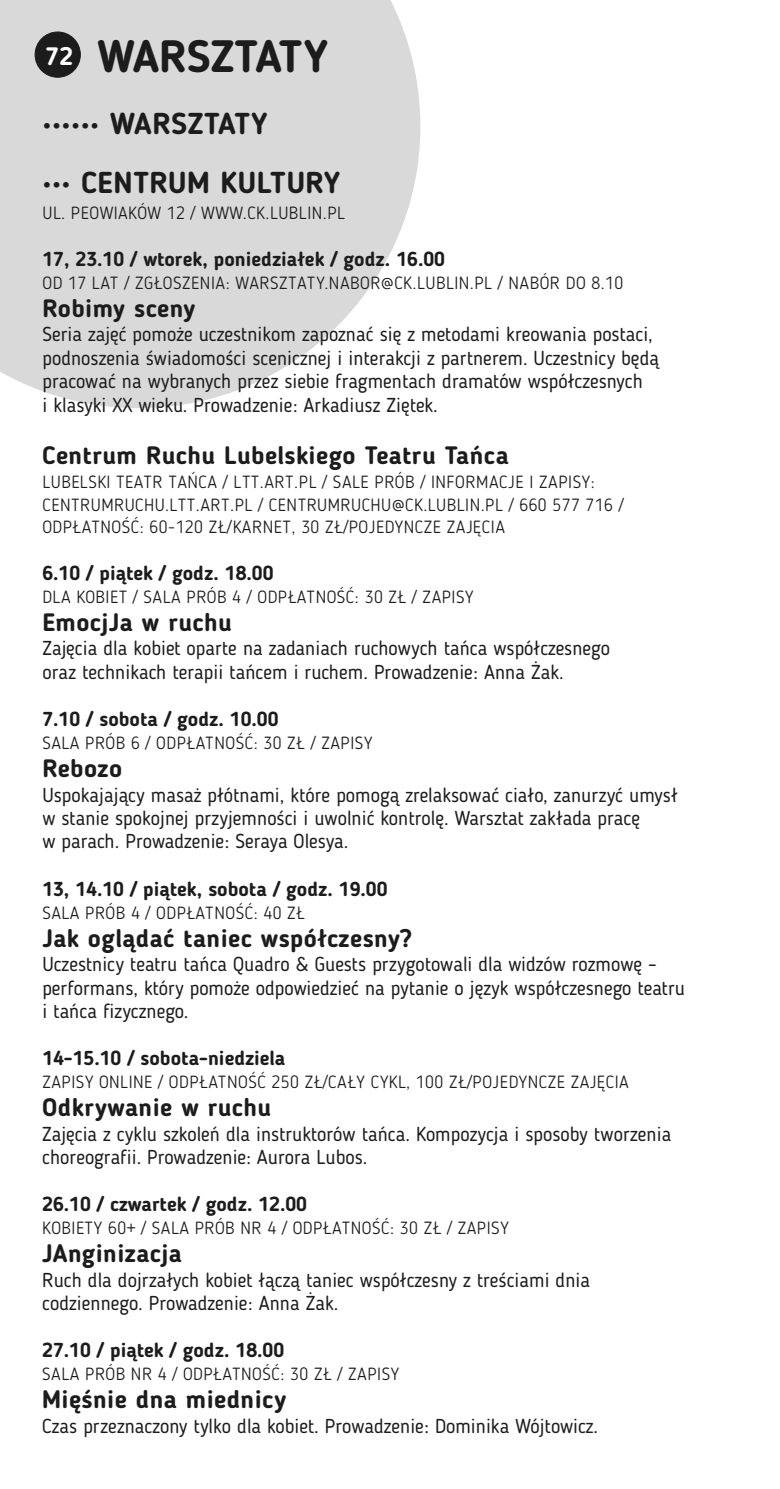
<style>
.page{position:relative;width:780px;height:1489px;background:#fff}
.page>*{position:absolute;margin:0;border:0;box-sizing:border-box;transform-origin:0 0}
.t1{font:700 45px "Blogger Sans";color:#1c1c1c}
.t2{font:700 30px "Blogger Sans";letter-spacing:.015em;color:#1c1c1c}
.t3{font:700 25px "Blogger Sans";letter-spacing:.015em;color:#1c1c1c}
.t4{font:20px/23.5px "Blogger Sans";color:#1c1c1c}
.t5{font:700 20px "Blogger Sans";color:#1c1c1c}
.t6{font:300 17.5px/22.5px "Blogger Sans";letter-spacing:.03em;color:#1c1c1c}
.s1{font-size:25px;color:#fff}
</style>
<div class="page">
<svg style="left:0;top:0;width:420px;height:408px;background:#ddd"></svg>
<div style="left:35px;top:32px;width:46px;height:45px;background:#1c1c1c;border:1px solid #1c1c1c;border-radius:50%"></div>
<h1 class="t1" style="left:45px;top:37px;width:284px"><span class="s1">72</span> WARSZTATY</h1>
<h2 class="t2" style="left:43px;top:112px;width:226px">•••••• WARSZTATY</h2>
<h2 class="t2" style="left:43px;top:171px;width:299px">••• CENTRUM KULTURY</h2>
<p class="t6" style="left:43px;top:203px;width:304px">UL. PEOWIAKÓW 12 / WWW.CK.LUBLIN.PL</p>
<p class="t5" style="left:42px;top:250px;width:404px">17, 23.10 / wtorek, poniedziałek / godz. 16.00</p>
<p class="t6" style="left:42px;top:273px;width:582px">OD 17 LAT / ZGŁOSZENIA: WARSZTATY.NABOR@CK.LUBLIN.PL / NABÓR DO 8.10</p>
<p class="t3" style="left:42px;top:298px;width:154px">Robimy sceny</p>
<p class="t4" style="left:42px;top:324px;width:618px">Seria zajęć pomoże uczestnikom zapoznać się z metodami kreowania postaci, podnoszenia świadomości scenicznej i interakcji z partnerem. Uczestnicy będą pracować na wybranych przez siebie fragmentach dramatów współczesnych<br>i klasyki XX wieku. Prowadzenie: Arkadiusz Ziętek.</p>
<p class="t3" style="left:42px;top:444px;width:467px">Centrum Ruchu Lubelskiego Teatru Tańca</p>
<p class="t6" style="left:42px;top:472px;width:582px">LUBELSKI TEATR TAŃCA / LTT.ART.PL / SALE PRÓB / INFORMACJE I ZAPISY:<br>CENTRUMRUCHU.LTT.ART.PL / CENTRUMRUCHU@CK.LUBLIN.PL / 660 577 716 /<br>ODPŁATNOŚĆ: 60-120 ZŁ/KARNET, 30 ZŁ/POJEDYNCZE ZAJĘCIA</p>
<p class="t5" style="left:42px;top:564px;width:232px">6.10 / piątek / godz. 18.00</p>
<p class="t6" style="left:42px;top:587px;width:432px">DLA KOBIET / SALA PRÓB 4 / ODPŁATNOŚĆ: 30 ZŁ / ZAPISY</p>
<p class="t3" style="left:42px;top:611px;width:191px">EmocjJa w ruchu</p>
<p class="t4" style="left:42px;top:638px;width:569px">Zajęcia dla kobiet oparte na zadaniach ruchowych tańca współczesnego oraz technikach terapii tańcem i ruchem. Prowadzenie: Anna Żak.</p>
<p class="t5" style="left:42px;top:710px;width:238px">7.10 / sobota / godz. 10.00</p>
<p class="t6" style="left:42px;top:733px;width:331px">SALA PRÓB 6 / ODPŁATNOŚĆ: 30 ZŁ / ZAPISY</p>
<p class="t3" style="left:42px;top:758px;width:81px">Rebozo</p>
<p class="t4" style="left:42px;top:784px;width:637px">Uspokajający masaż płótnami, które pomogą zrelaksować ciało, zanurzyć umysł w stanie spokojnej przyjemności i uwolnić kontrolę. Warsztat zakłada pracę<br>w parach. Prowadzenie: Seraya Olesya.</p>
<p class="t5" style="left:42px;top:880px;width:346px">13, 14.10 / piątek, sobota / godz. 19.00</p>
<p class="t6" style="left:42px;top:903px;width:264px">SALA PRÓB 4 / ODPŁATNOŚĆ: 40 ZŁ</p>
<p class="t3" style="left:42px;top:927px;width:371px">Jak oglądać taniec współczesny?</p>
<p class="t4" style="left:42px;top:954px;width:644px">Uczestnicy teatru tańca Quadro &amp; Guests przygotowali dla widzów rozmowę – performans, który pomoże odpowiedzieć na pytanie o język współczesnego teatru i tańca fizycznego.</p>
<p class="t5" style="left:42px;top:1049px;width:244px">14-15.10 / sobota-niedziela</p>
<p class="t6" style="left:42px;top:1072px;width:588px">ZAPISY ONLINE / ODPŁATNOŚĆ 250 ZŁ/CAŁY CYKL, 100 ZŁ/POJEDYNCZE ZAJĘCIA</p>
<p class="t3" style="left:42px;top:1096px;width:230px">Odkrywanie w ruchu</p>
<p class="t4" style="left:42px;top:1123px;width:630px">Zajęcia z cyklu szkoleń dla instruktorów tańca. Kompozycja i sposoby tworzenia choreografii. Prowadzenie: Aurora Lubos.</p>
<p class="t5" style="left:42px;top:1195px;width:266px">26.10 / czwartek / godz. 12.00</p>
<p class="t6" style="left:42px;top:1218px;width:468px">KOBIETY 60+ / SALA PRÓB NR 4 / ODPŁATNOŚĆ: 30 ZŁ / ZAPISY</p>
<p class="t3" style="left:42px;top:1242px;width:141px">JAnginizacja</p>
<p class="t4" style="left:42px;top:1269px;width:549px">Ruch dla dojrzałych kobiet łączą taniec współczesny z treściami dnia codziennego. Prowadzenie: Anna Żak.</p>
<p class="t5" style="left:42px;top:1341px;width:243px">27.10 / piątek / godz. 18.00</p>
<p class="t6" style="left:42px;top:1364px;width:358px">SALA PRÓB NR 4 / ODPŁATNOŚĆ: 30 ZŁ / ZAPISY</p>
<p class="t3" style="left:42px;top:1388px;width:245px">Mięśnie dna miednicy</p>
<p class="t4" style="left:42px;top:1415px;width:557px">Czas przeznaczony tylko dla kobiet. Prowadzenie: Dominika Wójtowicz.</p>
</div>
